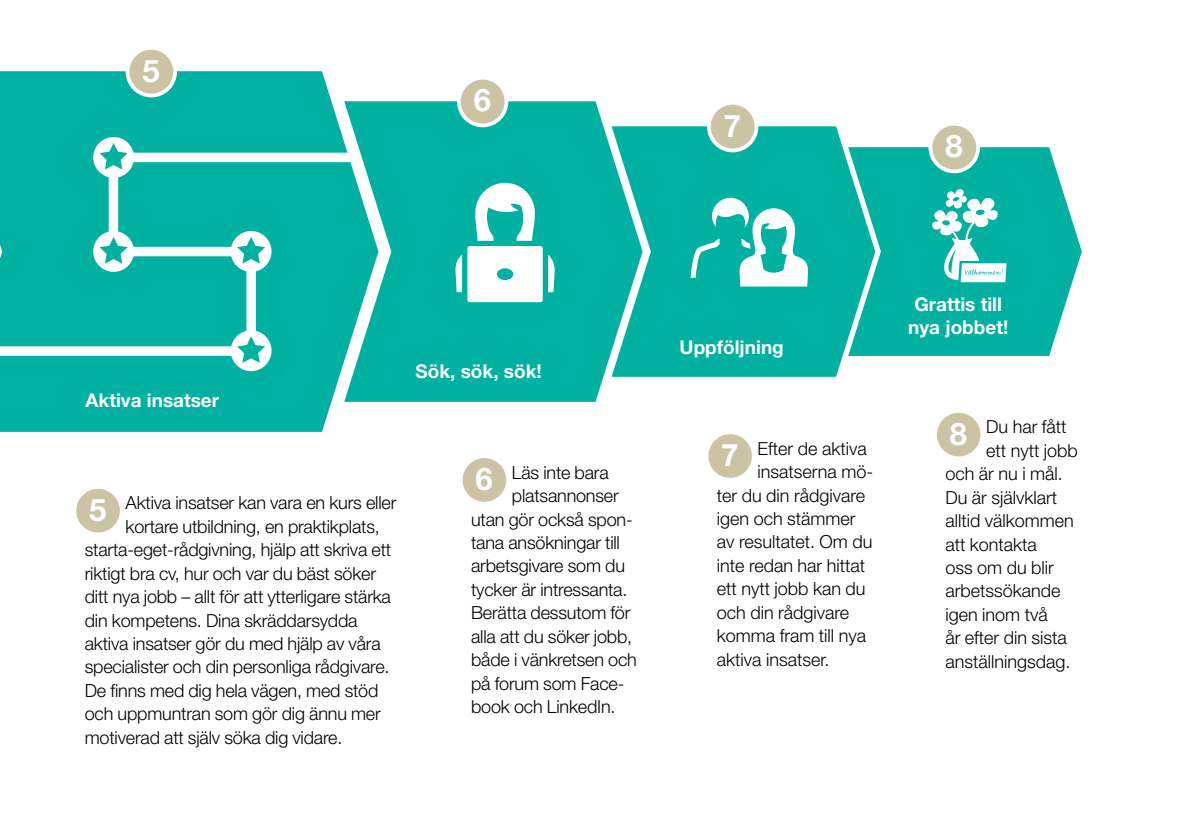
<style>
.page{position:relative;width:1191px;height:840px;background:#fff}
.page>*{position:absolute;margin:0;border:0;box-sizing:border-box;transform-origin:0 0}
.t1{font:700 31px "Helvetica Neue";color:#fff}
.t2{font:700 31px "Helvetica Neue LT Std";color:#fff}
.t3{font:700 19px/22.8px "Helvetica Neue LT Std";color:#fff;text-align:center}
.t4{font:300 18px "Helvetica Neue LT Std";letter-spacing:-.01em;color:#000}
</style>
<div class="page">
<svg style="left:0;top:71px;width:378px;height:360px;background:#12b5a6"></svg>
<svg style="left:344px;top:101px;width:298px;height:300px;background:#12b5a6"></svg>
<div style="left:611px;top:126px;width:237px;height:250px;background:#00b0a0"></div>
<svg style="left:848px;top:147px;width:233px;height:209px;background:#1cb8aa"></svg>
<svg style="left:126px;top:49px;width:51px;height:48px"></svg>
<svg style="left:457px;top:79px;width:51px;height:48px"></svg>
<svg style="left:707px;top:104px;width:51px;height:48px"></svg>
<svg style="left:928px;top:125px;width:52px;height:48px"></svg>
<svg style="left:690px;top:198px;width:118px;height:88px"></svg>
<svg style="left:455px;top:183px;width:99px;height:119px"></svg>
<svg style="left:0;top:148px;width:365px;height:212px;background:#19b7a9"></svg>
<div style="left:93px;top:137px;width:41px;height:41px;background:#fff;border-radius:50%"></div>
<svg style="left:100px;top:143px;width:28px;height:26px"></svg>
<div style="left:93px;top:231px;width:41px;height:41px;background:#fff;border-radius:50%"></div>
<svg style="left:100px;top:237px;width:28px;height:26px"></svg>
<div style="left:231px;top:231px;width:40px;height:41px;background:#fff;border-radius:50%"></div>
<svg style="left:237px;top:237px;width:28px;height:26px"></svg>
<div style="left:231px;top:330px;width:40px;height:41px;background:#fff;border-radius:50%"></div>
<svg style="left:237px;top:336px;width:28px;height:26px"></svg>
<svg style="left:931px;top:188px;width:79px;height:98px"></svg>
<div style="left:76px;top:488px;width:44px;height:44px;background:#cbc3a3;border-radius:50%"></div>
<div style="left:462px;top:458px;width:44px;height:43px;background:#cbc3a3;border-radius:50%"></div>
<div style="left:708px;top:434px;width:44px;height:43px;background:#cbc3a3;border-radius:50%"></div>
<div style="left:937px;top:412px;width:43px;height:44px;background:#cbc3a3;border-radius:50%"></div>
<h1 class="t1" style="left:143px;top:46px;width:19px">5</h1>
<h1 class="t1" style="left:474px;top:76px;width:19px">6</h1>
<h1 class="t1" style="left:724px;top:101px;width:19px">7</h1>
<h1 class="t1" style="left:945px;top:122px;width:19px">8</h1>
<p class="t3" style="left:85px;top:387px;width:135px">Aktiva insatser</p>
<p class="t3" style="left:415px;top:359px;width:128px">Sök, sök, sök!</p>
<p class="t4" style="left:125px;top:491px;width:272px">Aktiva insatser kan vara en kurs eller</p>
<p class="t4" style="left:125px;top:515px;width:256px">kortare utbildning, en praktikplats,</p>
<p class="t4" style="left:85px;top:538px;width:308px">starta-eget-rådgivning, hjälp att skriva ett</p>
<p class="t4" style="left:85px;top:562px;width:293px">riktigt bra cv, hur och var du bäst söker</p>
<p class="t4" style="left:85px;top:585px;width:308px">ditt nya jobb – allt för att ytterligare stärka</p>
<p class="t4" style="left:85px;top:608px;width:274px">din kompetens. Dina skräddarsydda</p>
<p class="t4" style="left:85px;top:632px;width:297px">aktiva insatser gör du med hjälp av våra</p>
<p class="t4" style="left:85px;top:655px;width:306px">specialister och din personliga rådgivare.</p>
<p class="t4" style="left:85px;top:679px;width:295px">De finns med dig hela vägen, med stöd</p>
<p class="t4" style="left:85px;top:702px;width:297px">och uppmuntran som gör dig ännu mer</p>
<p class="t4" style="left:85px;top:725px;width:259px">motiverad att själv söka dig vidare.</p>
<h1 class="t2" style="left:89px;top:490px;width:19px">5</h1>
<p class="t4" style="left:512px;top:461px;width:98px">Läs inte bara</p>
<p class="t4" style="left:512px;top:484px;width:108px">platsannonser</p>
<p class="t4" style="left:471px;top:508px;width:163px">utan gör också spon-</p>
<p class="t4" style="left:471px;top:531px;width:150px">tana ansökningar till</p>
<p class="t4" style="left:471px;top:554px;width:155px">arbetsgivare som du</p>
<p class="t4" style="left:471px;top:578px;width:158px">tycker är intressanta.</p>
<p class="t4" style="left:471px;top:601px;width:161px">Berätta dessutom för</p>
<p class="t4" style="left:471px;top:625px;width:163px">alla att du söker jobb,</p>
<p class="t4" style="left:471px;top:648px;width:167px">både i vänkretsen och</p>
<p class="t4" style="left:471px;top:671px;width:155px">på forum som Face-</p>
<p class="t4" style="left:471px;top:695px;width:146px">book och LinkedIn.</p>
<h1 class="t2" style="left:475px;top:459px;width:19px">6</h1>
<p class="t3" style="left:679px;top:335px;width:106px">Uppföljning</p>
<p class="t4" style="left:757px;top:437px;width:111px">Efter de aktiva</p>
<p class="t4" style="left:757px;top:460px;width:117px">insatserna mö-</p>
<p class="t4" style="left:717px;top:484px;width:150px">ter du din rådgivare</p>
<p class="t4" style="left:717px;top:507px;width:140px">igen och stämmer</p>
<p class="t4" style="left:717px;top:530px;width:157px">av resultatet. Om du</p>
<p class="t4" style="left:717px;top:554px;width:150px">inte redan har hittat</p>
<p class="t4" style="left:717px;top:577px;width:150px">ett nytt jobb kan du</p>
<p class="t4" style="left:717px;top:601px;width:134px">och din rådgivare</p>
<p class="t4" style="left:717px;top:624px;width:151px">komma fram till nya</p>
<p class="t4" style="left:717px;top:647px;width:114px">aktiva insatser.</p>
<h1 class="t2" style="left:721px;top:435px;width:19px">7</h1>
<p class="t3" style="left:908px;top:292px;width:101px">Grattis till nya jobbet!</p>
<p class="t4" style="left:986px;top:415px;width:82px">Du har fått</p>
<p class="t4" style="left:986px;top:439px;width:93px">ett nytt jobb</p>
<p class="t4" style="left:945px;top:462px;width:119px">och är nu i mål.</p>
<p class="t4" style="left:945px;top:486px;width:113px">Du är självklart</p>
<p class="t4" style="left:945px;top:509px;width:130px">alltid välkommen</p>
<p class="t4" style="left:945px;top:532px;width:93px">att kontakta</p>
<p class="t4" style="left:945px;top:556px;width:110px">oss om du blir</p>
<p class="t4" style="left:945px;top:579px;width:117px">arbetssökande</p>
<p class="t4" style="left:945px;top:603px;width:104px">igen inom två</p>
<p class="t4" style="left:945px;top:626px;width:123px">år efter din sista</p>
<p class="t4" style="left:945px;top:649px;width:127px">anställningsdag.</p>
<h1 class="t2" style="left:949px;top:414px;width:19px">8</h1>
</div>
